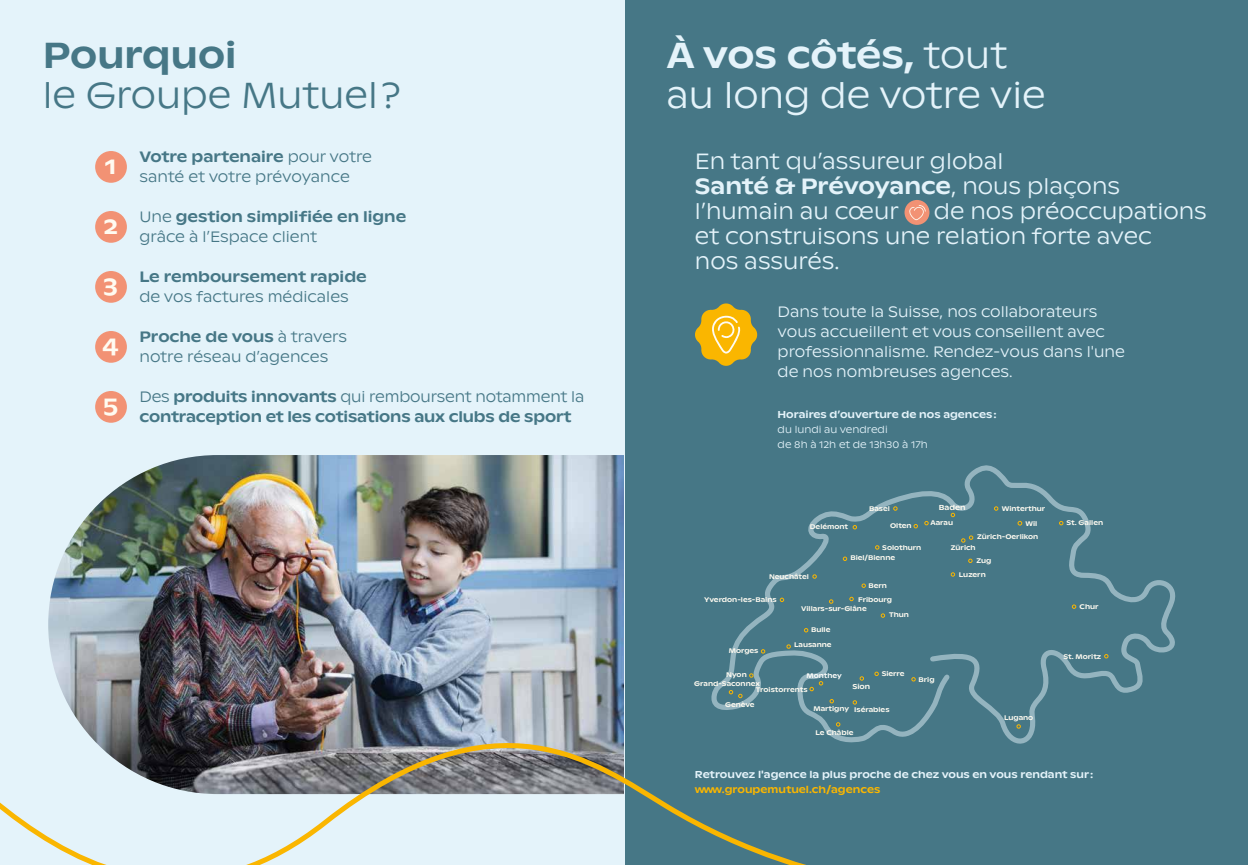
<style>
.page{position:relative;width:1248px;height:865px;background:#fff}
.page>*{position:absolute;margin:0;border:0;box-sizing:border-box;transform-origin:0 0}
.t1{font:300 36px/40px "ABC Ginto Nord";color:#e4f3fa}
.t2{font:300 36px "ABC Ginto Nord";color:#467786}
.t3{font:500 36px "ABC Ginto Nord";color:#467786}
.t4{font:500 24px "ABC Ginto Nord";color:#fffbf1}
.t5{font:300 22px/25px "ABC Ginto Nord";color:#e4f3fa}
.t6{font:500 15px/20px "ABC Ginto Nord";letter-spacing:-.01em;color:#467786}
.t7{font:300 15px/20px "ABC Ginto Nord";color:#e4f3fa}
.t8{font:300 15px/20px "ABC Ginto Nord";color:#467786}
.t9{font:500 10px "ABC Ginto Nord";color:#e4f3fa}
.t10{font:300 10px/15px "ABC Ginto Nord";color:#e4f3fa}
.t11{font:500 10px "ABC Ginto Nord";color:#fab600}
.t12{font:500 7.2px "ABC Ginto Nord";color:#fffbf1}
.t13{font:500 7px "ABC Ginto Nord";color:#fffbf1}
.t14{font:500 6.7px "ABC Ginto Nord";color:#fffbf1}
.t15{font:500 6.7px "ABC Ginto Nord";letter-spacing:-.005em;color:#fffefc}
.s1{font-weight:500}
.s2{font-weight:300}
</style>
<div class="page">
<div style="left:624px;top:0;width:623px;height:865px;background:#467786"></div>
<div style="left:0;top:0;width:624px;height:865px;background:#e4f3fa"></div>
<img style="left:48px;top:455px;width:576px;height:197px">
<img style="left:0;top:652px;width:806px;height:213px">
<div style="left:904px;top:200px;width:25px;height:25px;background:#f29274;border-radius:50%"></div>
<svg style="left:909px;top:205px;width:16px;height:15px"></svg>
<div style="left:95px;top:151px;width:32px;height:32px;background:#f29274;border-radius:50%"></div>
<div style="left:95px;top:271px;width:32px;height:32px;background:#f29274;border-radius:50%"></div>
<div style="left:95px;top:211px;width:32px;height:32px;background:#f29274;border-radius:50%"></div>
<div style="left:95px;top:331px;width:32px;height:32px;background:#f29274;border-radius:50%"></div>
<div style="left:95px;top:391px;width:32px;height:32px;background:#f29274;border-radius:50%"></div>
<svg style="left:710px;top:465px;width:466px;height:279px"></svg>
<svg style="left:728px;top:506px;width:380px;height:222px"></svg>
<svg style="left:961px;top:535px;width:12px;height:7px"></svg>
<svg style="left:761px;top:649px;width:4px;height:4px"></svg>
<svg style="left:749px;top:673px;width:4px;height:4px"></svg>
<svg style="left:849px;top:597px;width:4px;height:4px"></svg>
<svg style="left:779px;top:598px;width:5px;height:4px"></svg>
<svg style="left:786px;top:644px;width:4px;height:4px"></svg>
<svg style="left:829px;top:599px;width:4px;height:4px"></svg>
<svg style="left:859px;top:676px;width:4px;height:4px"></svg>
<svg style="left:829px;top:699px;width:4px;height:4px"></svg>
<svg style="left:738px;top:694px;width:4px;height:4px"></svg>
<svg style="left:809px;top:681px;width:14px;height:10px"></svg>
<svg style="left:1017px;top:521px;width:4px;height:4px"></svg>
<svg style="left:695px;top:303px;width:63px;height:63px"></svg>
<h1 class="t3" style="left:43px;top:33px;width:195px">Pourquoi</h1>
<h1 class="t2" style="left:43px;top:73px;width:359px">le Groupe Mutuel ?</h1>
<h3 class="t8" style="left:139px;top:146px;width:234px"><span class="s1">Votre partenaire</span> pour votre santé et votre prévoyance</h3>
<h3 class="t6" style="left:139px;top:206px;width:268px"><span class="s2">Une</span> gestion simplifiée en ligne <span class="s2">grâce à l’Espace client</span></h3>
<h3 class="t6" style="left:139px;top:266px;width:229px">Le remboursement rapide</h3>
<h3 class="t8" style="left:139px;top:286px;width:211px">de vos factures médicales</h3>
<h3 class="t8" style="left:139px;top:326px;width:209px"><span class="s1">Proche de vous</span> à travers notre réseau d’agences</h3>
<h3 class="t6" style="left:139px;top:386px;width:446px"><span class="s2">Des</span> produits innovants <span class="s2">qui remboursent notamment la </span>contraception et les cotisations aux clubs de sport</h3>
<h2 class="t4" style="left:105px;top:151px;width:13px">1</h2>
<h2 class="t4" style="left:103px;top:211px;width:16px">2</h2>
<h2 class="t4" style="left:103px;top:270px;width:16px">3</h2>
<h2 class="t4" style="left:102px;top:330px;width:18px">4</h2>
<h2 class="t4" style="left:103px;top:390px;width:17px">5</h2>
<h1 class="t1" style="left:666px;top:35px;width:381px"><span class="s1">À vos côtés,</span> tout au long de votre vie</h1>
<h3 class="t5" style="left:694px;top:148px;width:426px">En tant qu’assureur global<br><span class="s1">Santé &amp; Prévoyance</span>, nous plaçons l’humain au cœur</h3>
<h3 class="t5" style="left:694px;top:198px;width:513px;text-indent:239px">de nos préoccupations et construisons une relation forte avec<br>nos assurés.</h3>
<h3 class="t7" style="left:777px;top:301px;width:349px">Dans toute la Suisse, nos collaborateurs vous accueillent et vous conseillent avec professionnalisme. Rendez-vous dans l'une de nos nombreuses agences.</h3>
<h3 class="t9" style="left:777px;top:408px;width:220px">Horaires d’ouverture de nos agences :</h3>
<h3 class="t10" style="left:777px;top:422px;width:152px">du lundi au vendredi<br>de 8h à 12h et de 13h30 à 17h</h3>
<p class="t14" style="left:809px;top:522px;width:40px">Delémont</p>
<p class="t14" style="left:869px;top:504px;width:22px">Basel</p>
<p class="t14" style="left:890px;top:522px;width:23px">Olten</p>
<p class="t14" style="left:882px;top:543px;width:41px">Solothurn</p>
<p class="t14" style="left:769px;top:572px;width:41px">Neuchâtel</p>
<p class="t14" style="left:850px;top:554px;width:46px">Biel/Bienne</p>
<p class="t14" style="left:868px;top:581px;width:20px">Bern</p>
<p class="t14" style="left:704px;top:595px;width:74px">Yverdon-les-Bains</p>
<p class="t14" style="left:858px;top:595px;width:36px">Fribourg</p>
<p class="t14" style="left:801px;top:605px;width:67px">Villars-sur-Glâne</p>
<p class="t14" style="left:811px;top:625px;width:21px">Bulle</p>
<p class="t14" style="left:889px;top:611px;width:21px">Thun</p>
<p class="t12" style="left:938px;top:502px;width:28px">Baden</p>
<p class="t14" style="left:930px;top:519px;width:24px">Aarau</p>
<p class="t14" style="left:1001px;top:504px;width:45px">Winterthur</p>
<p class="t14" style="left:1025px;top:519px;width:13px">Wil</p>
<p class="t14" style="left:976px;top:533px;width:63px">Zürich-Oerlikon</p>
<p class="t14" style="left:950px;top:543px;width:26px">Zürich</p>
<p class="t14" style="left:958px;top:570px;width:28px">Luzern</p>
<p class="t14" style="left:976px;top:557px;width:16px">Zug</p>
<p class="t14" style="left:794px;top:641px;width:39px">Lausanne</p>
<p class="t14" style="left:728px;top:646px;width:31px">Morges</p>
<p class="t14" style="left:726px;top:670px;width:22px">Nyon</p>
<p class="t14" style="left:881px;top:669px;width:24px">Sierre</p>
<p class="t14" style="left:854px;top:705px;width:37px">Isérables</p>
<p class="t15" style="left:806px;top:671px;width:37px">Monthey</p>
<p class="t14" style="left:694px;top:679px;width:67px">Grand-Saconnex</p>
<p class="t13" style="left:852px;top:682px;width:19px">Sion</p>
<p class="t14" style="left:755px;top:686px;width:53px">Troistorrents</p>
<p class="t14" style="left:725px;top:700px;width:31px">Genève</p>
<p class="t14" style="left:813px;top:704px;width:37px">Martigny</p>
<p class="t14" style="left:815px;top:728px;width:39px">Le Châble</p>
<p class="t14" style="left:918px;top:675px;width:17px">Brig</p>
<p class="t14" style="left:1003px;top:713px;width:31px">Lugano</p>
<p class="t14" style="left:1066px;top:519px;width:38px">St. Gallen</p>
<p class="t14" style="left:1079px;top:602px;width:20px">Chur</p>
<p class="t14" style="left:1063px;top:652px;width:39px">St. Moritz</p>
<h3 class="t9" style="left:695px;top:768px;width:400px">Retrouvez l'agence la plus proche de chez vous en vous rendant sur :</h3>
<h3 class="t11" style="left:695px;top:783px;width:187px">www.groupemutuel.ch/agences</h3>
</div>
